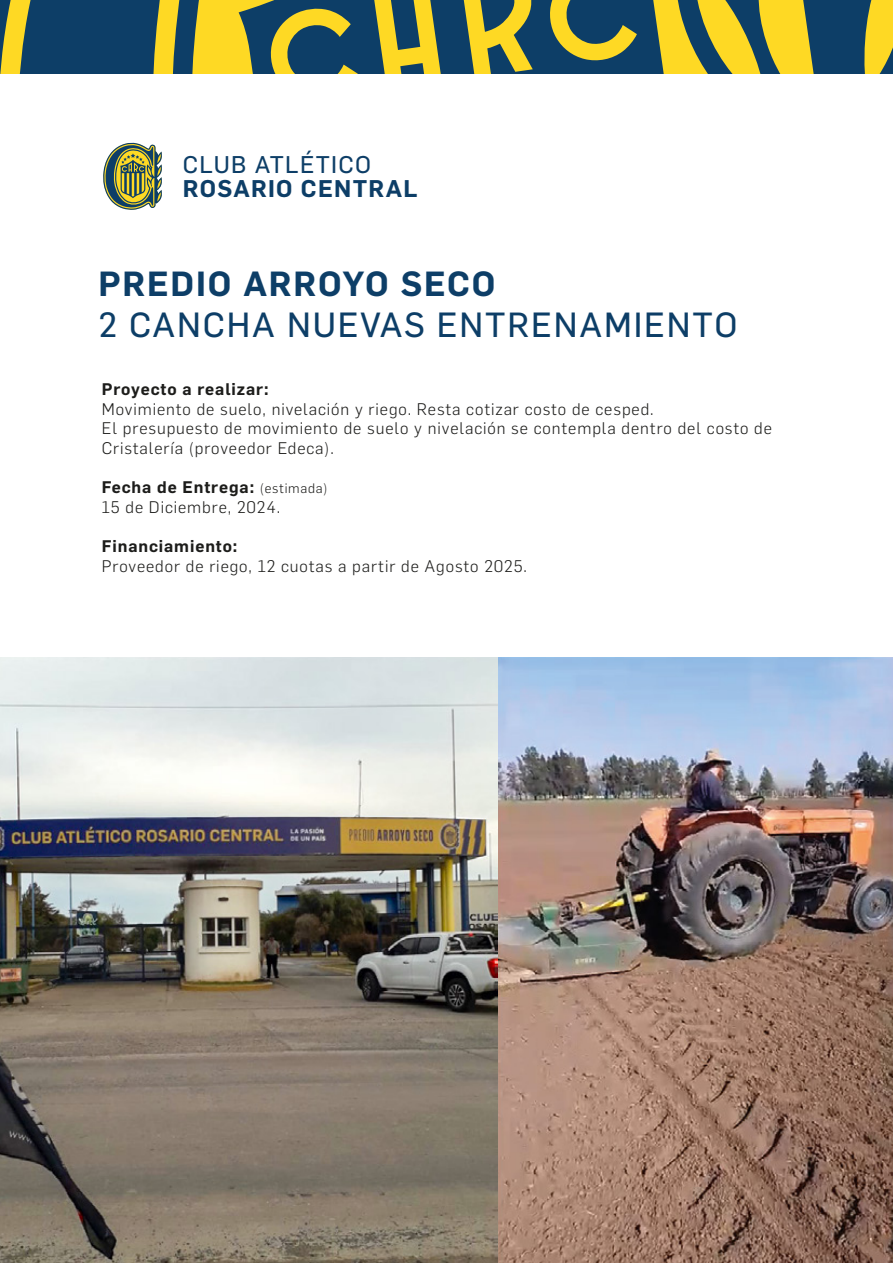
<style>
.page{position:relative;width:893px;height:1263px;background:#fff}
.page>*{position:absolute;margin:0;border:0;box-sizing:border-box;transform-origin:0 0}
.t1{font:34.2px "Flama Basic";letter-spacing:.055em;color:#0d3e67}
.t2{font:600 34.2px "Flama";letter-spacing:.055em;color:#0d3e67}
.t3{font:600 23.7px "Flama";letter-spacing:.055em;color:#0d3e67}
.t4{font:23.7px "Flama Basic";letter-spacing:.055em;color:#0d3e67}
.t5{font:300 16.5px/19.8px "Flama";letter-spacing:.055em;color:#1d1d1b}
.t6{font:600 16.5px "Flama";letter-spacing:.055em;color:#1d1d1b}
.s1{font-weight:600}
.s2{font-size:13.5px}
</style>
<div class="page">
<svg style="left:0;top:0;width:893px;height:74px;background:#74804a"></svg>
<svg style="left:239px;top:0;width:466px;height:74px;background:#65764e"></svg>
<svg style="left:103px;top:142px;width:59px;height:68px"></svg>
<img style="left:0;top:658px;width:893px;height:605px">
<h2 class="t4" style="left:183px;top:148px;width:190px">CLUB ATLÉTICO</h2>
<h2 class="t3" style="left:183px;top:172px;width:236px">ROSARIO CENTRAL</h2>
<h1 class="t2" style="left:98px;top:259px;width:398px">PREDIO ARROYO SECO</h1>
<h1 class="t1" style="left:98px;top:301px;width:640px">2 CANCHA NUEVAS ENTRENAMIENTO</h1>
<p class="t6" style="left:102px;top:377px;width:168px">Proyecto a realizar:</p>
<p class="t5" style="left:102px;top:398px;width:672px">Movimiento de suelo, nivelación y riego. Resta cotizar costo de cesped.<br>El presupuesto de movimiento de suelo y nivelación se contempla dentro del costo de<br>Cristalería (proveedor Edeca).</p>
<p class="t5" style="left:102px;top:476px;width:227px"><span class="s1">Fecha de Entrega:</span> <span class="s2">(estimada)<br></span>15 de Diciembre, 2024.</p>
<p class="t6" style="left:102px;top:534px;width:137px">Financiamiento:</p>
<p class="t5" style="left:102px;top:555px;width:427px">Proveedor de riego, 12 cuotas a partir de Agosto 2025.</p>
</div>
